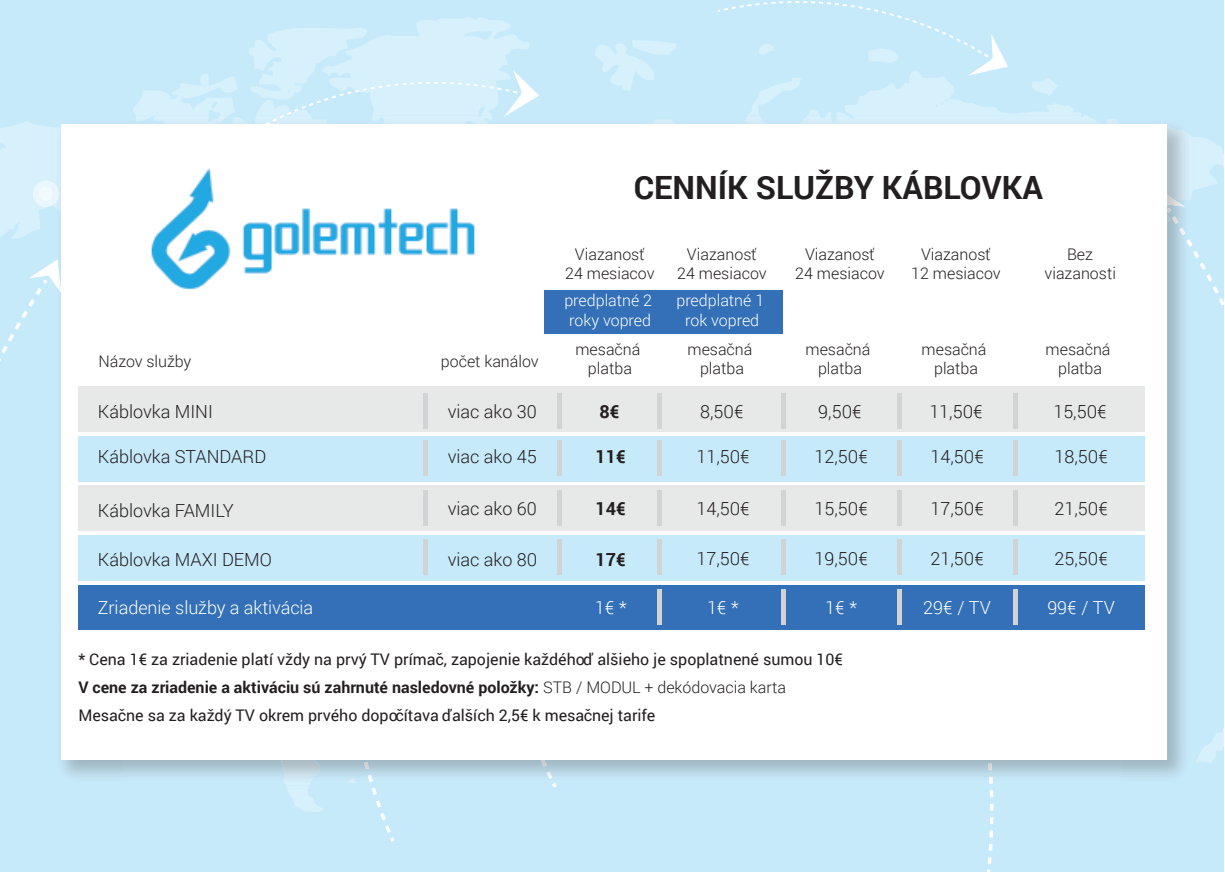
<style>
.page{position:relative;width:1225px;height:874px;background:#fff}
.page>*{position:absolute;margin:0;border:0;box-sizing:border-box;transform-origin:0 0}
.t1{font:700 32px "Roboto";color:#231f20}
.t2{font:300 18px "Roboto";color:#231f20}
.t3{font:300 18px "Roboto";color:#fff}
.t4{font:700 18px "Roboto";color:#231f20}
.t5{font:16px/28px "Roboto";color:#231f20}
.t6{font:300 16px/19.2px "Roboto";color:#231f20;text-align:center}
.t7{font:300 16px/19.2px "Roboto";color:#fff;text-align:center}
.s1{font-weight:700}
.s2{font-weight:300}
</style>
<div class="page">
<div style="left:0;top:0;width:1223px;height:871px;background:#c7eafb"></div>
<svg style="left:595px;top:40px;width:81px;height:50px"></svg>
<svg style="left:1223px;top:152px;width:1px;height:22px"></svg>
<svg style="left:1008px;top:103px;width:215px;height:85px"></svg>
<svg style="left:0;top:74px;width:237px;height:164px"></svg>
<svg style="left:1032px;top:78px;width:26px;height:17px"></svg>
<svg style="left:1196px;top:721px;width:28px;height:41px"></svg>
<svg style="left:0;top:262px;width:53px;height:99px"></svg>
<svg style="left:718px;top:1px;width:290px;height:114px"></svg>
<img style="left:1122px;top:694px;width:62px;height:83px">
<img style="left:429px;top:759px;width:693px;height:25px">
<img style="left:652px;top:115px;width:541px;height:73px">
<img style="left:53px;top:115px;width:193px;height:662px">
<img style="left:745px;top:115px;width:20px;height:9px">
<svg style="left:139px;top:759px;width:290px;height:82px"></svg>
<svg style="left:486px;top:759px;width:70px;height:28px"></svg>
<img style="left:364px;top:761px;width:9px;height:20px">
<img style="left:53px;top:259px;width:8px;height:34px">
<img style="left:988px;top:763px;width:5px;height:20px">
<svg style="left:1167px;top:188px;width:57px;height:506px"></svg>
<img style="left:1172px;top:216px;width:21px;height:36px">
<img style="left:1167px;top:195px;width:18px;height:12px">
<svg style="left:246px;top:17px;width:293px;height:107px"></svg>
<img style="left:54px;top:182px;width:5px;height:23px">
<svg style="left:33px;top:180px;width:21px;height:27px"></svg>
<div style="left:61px;top:124px;width:1106px;height:635px;background:#fff"></div>
<img style="left:151px;top:168px;width:324px;height:122px">
<div style="left:78px;top:386px;width:1067px;height:45px;background:#e7e8e8"></div>
<div style="left:78px;top:435px;width:1067px;height:46px;background:#c7eafb"></div>
<div style="left:78px;top:485px;width:1067px;height:45px;background:#e7e8e8"></div>
<div style="left:78px;top:534px;width:1067px;height:46px;background:#c7eafb"></div>
<div style="left:544px;top:290px;width:239px;height:43px;background:#3370b8"></div>
<hr style="left:423px;top:393px;width:4px;height:35px;background:#d1d3d4">
<hr style="left:423px;top:440px;width:4px;height:36px;background:#d1d3d4">
<hr style="left:423px;top:490px;width:4px;height:35px;background:#d1d3d4">
<hr style="left:423px;top:539px;width:4px;height:35px;background:#d1d3d4">
<hr style="left:557px;top:393px;width:4px;height:35px;background:#d1d3d4">
<hr style="left:557px;top:440px;width:4px;height:36px;background:#d1d3d4">
<hr style="left:557px;top:490px;width:4px;height:35px;background:#d1d3d4">
<hr style="left:557px;top:539px;width:4px;height:35px;background:#d1d3d4">
<hr style="left:657px;top:393px;width:4px;height:35px;background:#d1d3d4">
<hr style="left:657px;top:440px;width:4px;height:36px;background:#d1d3d4">
<hr style="left:657px;top:490px;width:4px;height:35px;background:#d1d3d4">
<hr style="left:657px;top:539px;width:4px;height:35px;background:#d1d3d4">
<hr style="left:781px;top:393px;width:4px;height:35px;background:#d1d3d4">
<hr style="left:781px;top:440px;width:4px;height:36px;background:#d1d3d4">
<hr style="left:781px;top:490px;width:4px;height:35px;background:#d1d3d4">
<hr style="left:781px;top:539px;width:4px;height:35px;background:#d1d3d4">
<hr style="left:897px;top:393px;width:4px;height:35px;background:#d1d3d4">
<hr style="left:897px;top:440px;width:4px;height:36px;background:#d1d3d4">
<hr style="left:897px;top:490px;width:4px;height:35px;background:#d1d3d4">
<hr style="left:897px;top:539px;width:4px;height:35px;background:#d1d3d4">
<hr style="left:1013px;top:393px;width:4px;height:35px;background:#d1d3d4">
<hr style="left:1013px;top:440px;width:4px;height:36px;background:#d1d3d4">
<hr style="left:1013px;top:490px;width:4px;height:35px;background:#d1d3d4">
<hr style="left:1013px;top:539px;width:4px;height:35px;background:#d1d3d4">
<div style="left:78px;top:585px;width:1067px;height:44px;background:#3370b8"></div>
<hr style="left:657px;top:589px;width:4px;height:35px;background:#d1d3d4">
<hr style="left:781px;top:589px;width:4px;height:35px;background:#d1d3d4">
<hr style="left:897px;top:589px;width:4px;height:35px;background:#d1d3d4">
<hr style="left:1013px;top:589px;width:4px;height:35px;background:#d1d3d4">
<h1 class="t1" style="left:633px;top:165px;width:411px">CENNÍK SLUŽBY KÁBLOVKA</h1>
<p class="t6" style="left:565px;top:244px;width:91px">Viazanosť<br>24 mesiacov</p>
<p class="t7" style="left:564px;top:290px;width:89px">predplatné 2 roky vopred</p>
<p class="t6" style="left:98px;top:351px;width:94px">N u l svozá ž yb</p>
<p class="t6" style="left:441px;top:351px;width:99px">op čet kanálov</p>
<p class="t6" style="left:575px;top:339px;width:66px">mesačná platba</p>
<p class="t2" style="left:98px;top:399px;width:117px">Káblovka MINI</p>
<p class="t2" style="left:98px;top:444px;width:170px">Káblovka STANDARD</p>
<p class="t2" style="left:98px;top:498px;width:137px">Káblovka FAMILY</p>
<p class="t2" style="left:98px;top:546px;width:176px">Káblovka MAXI DEMO</p>
<p class="t2" style="left:448px;top:399px;width:91px">viac ako 30</p>
<p class="t2" style="left:448px;top:444px;width:91px">viac ako 45</p>
<p class="t2" style="left:448px;top:495px;width:91px">viac ako 60</p>
<p class="t2" style="left:448px;top:546px;width:91px">viac ako 80</p>
<p class="t4" style="left:599px;top:398px;width:22px">8€</p>
<p class="t4" style="left:595px;top:444px;width:32px">11€</p>
<p class="t4" style="left:595px;top:495px;width:32px">14€</p>
<p class="t4" style="left:595px;top:546px;width:32px">17€</p>
<p class="t6" style="left:677px;top:244px;width:91px">Viazanosť<br>24 mesiacov</p>
<p class="t7" style="left:676px;top:290px;width:89px">predplatné 1 rok vopred</p>
<p class="t6" style="left:687px;top:339px;width:66px">mesačná platba</p>
<p class="t2" style="left:700px;top:399px;width:45px">8,50€</p>
<p class="t2" style="left:696px;top:444px;width:55px">11,50€</p>
<p class="t2" style="left:696px;top:495px;width:55px">14,50€</p>
<p class="t2" style="left:696px;top:546px;width:55px">17,50€</p>
<p class="t6" style="left:795px;top:244px;width:91px">Viazanosť<br>24 mesiacov</p>
<p class="t6" style="left:911px;top:244px;width:91px">Viazanosť<br>12 mesiacov</p>
<p class="t6" style="left:805px;top:339px;width:66px">mesačná platba</p>
<p class="t6" style="left:921px;top:339px;width:66px">mesačná platba</p>
<p class="t2" style="left:818px;top:398px;width:45px">9,50€</p>
<p class="t2" style="left:814px;top:444px;width:55px">12,50€</p>
<p class="t2" style="left:814px;top:495px;width:55px">15,50€</p>
<p class="t2" style="left:814px;top:546px;width:55px">19,50€</p>
<p class="t2" style="left:929px;top:398px;width:55px">11,50€</p>
<p class="t2" style="left:930px;top:444px;width:55px">14,50€</p>
<p class="t2" style="left:930px;top:495px;width:55px">17,50€</p>
<p class="t2" style="left:930px;top:546px;width:55px">21,50€</p>
<p class="t6" style="left:1044px;top:244px;width:73px">Bez viazanosti</p>
<p class="t6" style="left:1045px;top:339px;width:66px">mesačná platba</p>
<p class="t2" style="left:1053px;top:398px;width:55px">15,50€</p>
<p class="t2" style="left:1054px;top:444px;width:55px">18,50€</p>
<p class="t2" style="left:1054px;top:495px;width:55px">21,50€</p>
<p class="t2" style="left:1054px;top:546px;width:55px">25,50€</p>
<p class="t3" style="left:98px;top:594px;width:217px">u l se i neda i rZ ž a i cáv i tkaayb</p>
<p class="t3" style="left:595px;top:594px;width:33px">*€1</p>
<p class="t3" style="left:707px;top:594px;width:33px">*€1</p>
<p class="t3" style="left:1047px;top:594px;width:69px">T/€99 V</p>
<p class="t3" style="left:825px;top:594px;width:33px">*€1</p>
<p class="t5" style="left:78px;top:644px;width:766px">* Cena 1€ za zriadenie platí vždy na prvý TV prímač, zapojenie každého ď alšieho je spoplatnené sumou 10€<br><span class="s1">V cene za zriadenie a aktiváciu sú zahrnuté nasledovné položky:</span> <span class="s2">STB / MODUL + dekódovacia karta<br></span>Mesačne sa za každý TV okrem prvého dopočítava ďalších 2,5€ k mesačnej tarife</p>
<p class="t3" style="left:923px;top:594px;width:69px">T/€92 V</p>
</div>
